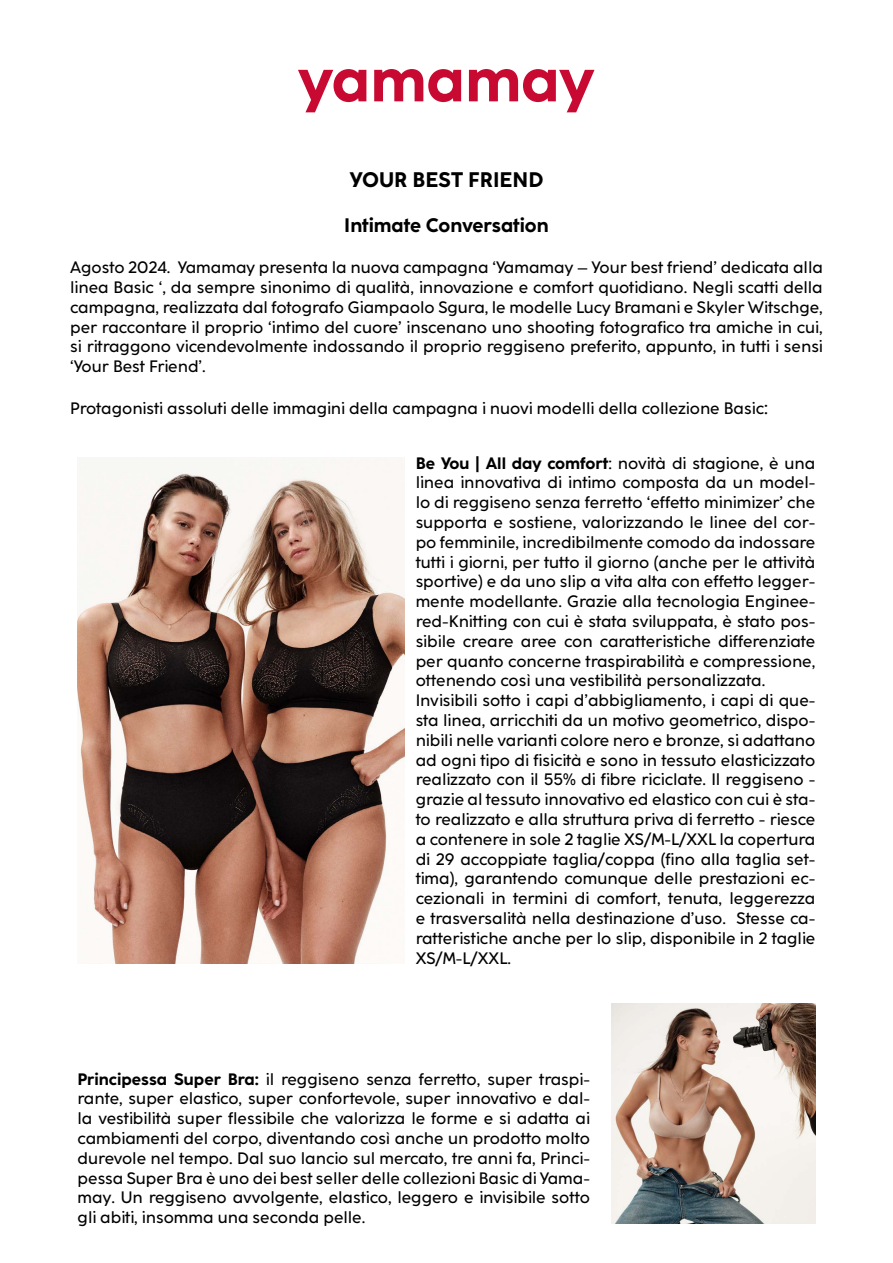
<style>
.page{position:relative;width:893px;height:1263px;background:#fff}
.page>*{position:absolute;margin:0;border:0;box-sizing:border-box;transform-origin:0 0}
.t1{font:700 61.95px "Yamamay";color:#c80a32}
.t2{font:700 21px "Yamamay";color:#000}
.t3{font:700 19.5px "Yamamay";color:#000}
.t4{font:16.5px/19.8px "Yamamay";color:#000;text-align:justify}
.s1{font-size:18px}
.s2{font-weight:700}
</style>
<div class="page">
<img style="left:611px;top:1003px;width:204px;height:220px">
<img style="left:78px;top:457px;width:326px;height:507px">
<h1 class="t1" style="left:299px;top:44px;width:297px">yamamay</h1>
<p class="t2" style="left:349px;top:167px;width:196px">YOUR BEST FRIEND</p>
<p class="t3" style="left:344px;top:214px;width:206px">Intimate Conversation</p>
<p class="t4" style="left:70px;top:258px;width:754px">Agosto 2024. Yamamay presenta la nuova campagna ‘Yamamay – Your best friend’ dedicata alla linea Basic ‘, da sempre sinonimo di qualità, innovazione e comfort quotidiano. Negli scatti della campagna, realizzata dal fotografo Giampaolo Sgura, le modelle Lucy Bramani e Skyler Witschge, per raccontare il proprio ‘intimo del cuore’ inscenano uno shooting fotografico tra amiche in cui, si ritraggono vicendevolmente indossando il proprio reggiseno preferito, appunto, in tutti i sensi ‘Your Best Friend’.</p>
<p class="t4" style="left:70px;top:398px;width:699px">Protagonisti assoluti delle immagini della campagna i nuovi modelli della collezione Basic<span class="s1">:</span></p>
<p class="t4" style="left:416px;top:453px;width:401px;text-align:left"><span class="s2">Be You | All day comfort</span>: novità di stagione, è una linea innovativa di intimo composta da un model&shy;lo di reggiseno senza ferretto ‘effetto minimizer’ che supporta e sostiene, valorizzando le linee del cor&shy;po femminile, incredibilmente comodo da indossare tutti i giorni, per tutto il giorno (anche per le attività sportive) e da uno slip a vita alta con effetto legger&shy;mente modellante. Grazie alla tecnologia Enginee&shy;red-Knitting con cui è stata sviluppata, è stato pos&shy;sibile creare aree con caratteristiche differenziate per quanto concerne traspirabilità e compressione, ottenendo così una vestibilità personalizzata.<br>Invisibili sotto i capi d’abbigliamento, i capi di que&shy;sta linea, arricchiti da un motivo geometrico, dispo&shy;nibili nelle varianti colore nero e bronze, si adattano ad ogni tipo di fisicità e sono in tessuto elasticizzato realizzato con il 55% di fibre riciclate. Il reggiseno - grazie al tessuto innovativo ed elastico con cui è sta&shy;to realizzato e alla struttura priva di ferretto - riesce a contenere in sole 2 taglie XS/M-L/XXL la copertura di 29 accoppiate taglia/coppa (fino alla taglia set&shy;tima), garantendo comunque delle prestazioni ec&shy;cezionali in termini di comfort, tenuta, leggerezza e trasversalità nella destinazione d’uso. Stesse ca&shy;ratteristiche anche per lo slip, disponibile in 2 taglie XS/M-L/XXL.</p>
<p class="t4" style="left:78px;top:1069px;width:514px"><span class="s2">Principessa Super Bra:</span> il reggiseno senza ferretto, super traspi&shy;rante, super elastico, super confortevole, super innovativo e dal&shy;la vestibilità super flessibile che valorizza le forme e si adatta ai cambiamenti del corpo, diventando così anche un prodotto molto durevole nel tempo. Dal suo lancio sul mercato, tre anni fa, Princi&shy;pessa Super Bra è uno dei best seller delle collezioni Basic di Yama&shy;may. Un reggiseno avvolgente, elastico, leggero e invisibile sotto gli abiti, insomma una seconda pelle.</p>
</div>
